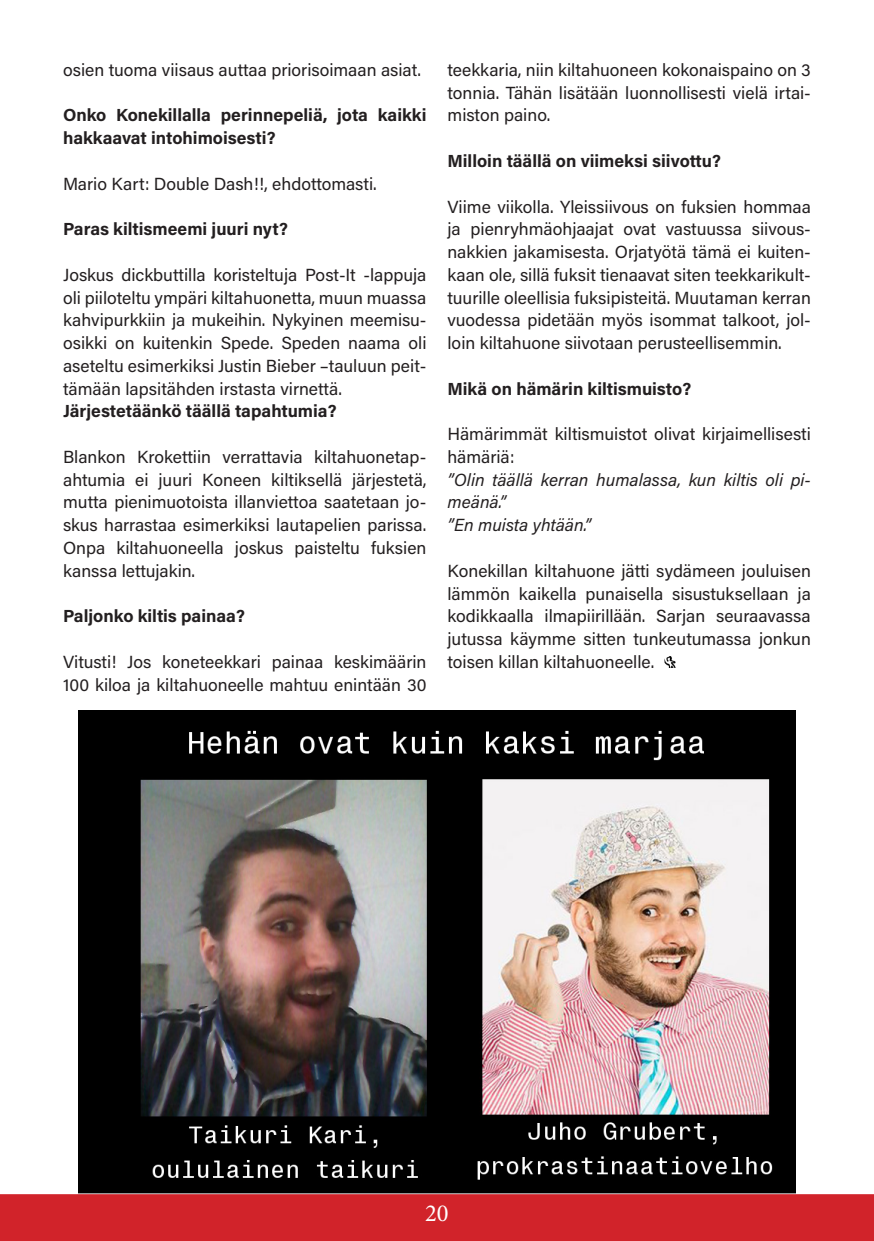
<style>
.page{position:relative;width:874px;height:1241px;background:#fff}
.page>*{position:absolute;margin:0;border:0;box-sizing:border-box;transform-origin:0 0}
.t1{font:24.5px "Minion Pro";color:#fff}
.t2{font:17.5px/22.8px "Acumin Pro";color:#231f20;text-align:justify}
.t3{font:700 17.5px/22.8px "Acumin Pro";color:#231f20}
.t4{font:italic 17.5px/22.8px "Acumin Pro";color:#231f20}
</style>
<div class="page">
<div style="left:0;top:1193px;width:873px;height:47px;background:#d1232a"></div>
<svg style="left:664px;top:656px;width:11px;height:11px"></svg>
<img style="left:78px;top:710px;width:717px;height:483px">
<p class="t2" style="left:63px;top:58px;width:359px">osien tuoma viisaus auttaa priorisoimaan asiat.</p>
<p class="t3" style="left:63px;top:103px;width:365px">Onko Konekillalla perinnepeliä, jota kaikki hakkaavat intohimoisesti?</p>
<p class="t2" style="left:63px;top:171px;width:315px">Mario Kart: Double Dash!!, ehdottomasti.</p>
<p class="t3" style="left:63px;top:217px;width:226px">Paras kiltismeemi juuri nyt?</p>
<p class="t2" style="left:63px;top:262px;width:365px">Joskus dickbuttilla koristeltuja Post-It -lappuja oli piiloteltu ympäri kiltahuonetta, muun muassa kahvipurkkiin ja mukeihin. Nykyinen meemisu&shy;osikki on kuitenkin Spede. Speden naama oli aseteltu esimerkiksi Justin Bieber –tauluun peit&shy;tämään lapsitähden irstasta virnettä.</p>
<p class="t3" style="left:63px;top:399px;width:275px">Järjestetäänkö täällä tapahtumia?</p>
<p class="t2" style="left:63px;top:444px;width:365px">Blankon Krokettiin verrattavia kiltahuonetap&shy;ahtumia ei juuri Koneen kiltiksellä järjestetä, mutta pienimuotoista illanviettoa saatetaan jo&shy;skus harrastaa esimerkiksi lautapelien parissa.<br>Onpa kiltahuoneella joskus paisteltu fuksien kanssa lettujakin.</p>
<p class="t3" style="left:63px;top:604px;width:183px">Paljonko kiltis painaa?</p>
<p class="t2" style="left:63px;top:649px;width:365px">Vitusti! Jos koneteekkari painaa keskimäärin<br>100 kiloa ja kiltahuoneelle mahtuu enintään 30</p>
<p class="t2" style="left:447px;top:58px;width:365px">teekkaria, niin kiltahuoneen kokonaispaino on 3 tonnia. Tähän lisätään luonnollisesti vielä irtai&shy;miston paino.</p>
<p class="t3" style="left:447px;top:149px;width:275px">Milloin täällä on viimeksi siivottu?</p>
<p class="t2" style="left:447px;top:194px;width:365px">Viime viikolla. Yleissiivous on fuksien hommaa ja pienryhmäohjaajat ovat vastuussa siivous&shy;nakkien jakamisesta. Orjatyötä tämä ei kuiten&shy;kaan ole, sillä fuksit tienaavat siten teekkarikult&shy;tuurille oleellisia fuksipisteitä. Muutaman kerran vuodessa pidetään myös isommat talkoot, jol&shy;loin kiltahuone siivotaan perusteellisemmin.</p>
<p class="t3" style="left:447px;top:376px;width:245px">Mikä on hämärin kiltismuisto?</p>
<p class="t2" style="left:447px;top:422px;width:365px">Hämärimmät kiltismuistot olivat kirjaimellisesti hämäriä:</p>
<p class="t4" style="left:447px;top:467px;width:365px">”Olin täällä kerran humalassa, kun kiltis oli pi&shy;meänä.”<br>”En muista yhtään.”</p>
<p class="t2" style="left:447px;top:558px;width:365px">Konekillan kiltahuone jätti sydämeen jouluisen lämmön kaikella punaisella sisustuksellaan ja kodikkaalla ilmapiirillään. Sarjan seuraavassa jutussa käymme sitten tunkeutumassa jonkun toisen killan kiltahuoneelle.</p>
<h1 class="t1" style="left:425px;top:1196px;width:25px">20</h1>
</div>
